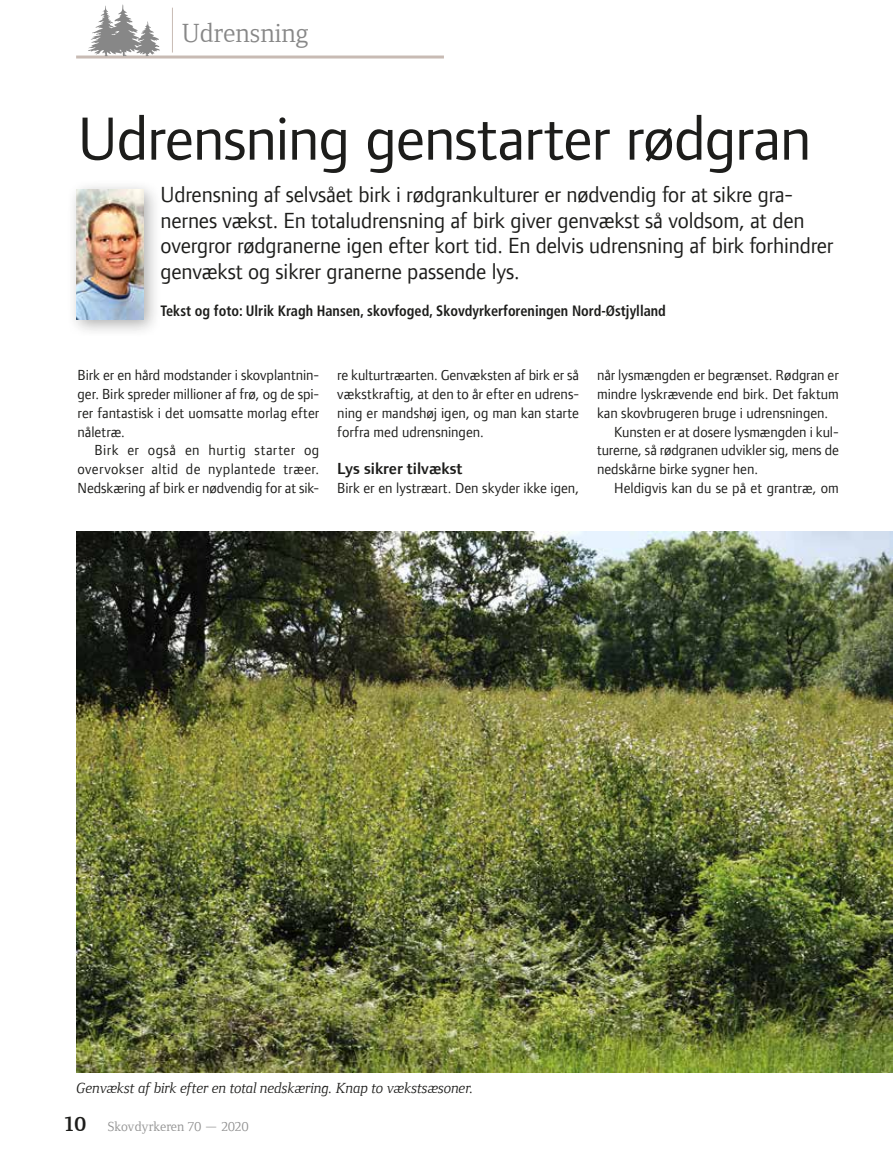
<style>
.page{position:relative;width:893px;height:1149px;background:#fff}
.page>*{position:absolute;margin:0;border:0;box-sizing:border-box;transform-origin:0 0}
.t1{font:63px "Foundry Form Sans";letter-spacing:-.02em;color:#1d1d1b}
.t2{font:27px "Foundry Form Serif";color:#878787}
.t3{font:22.5px/25.5px "Foundry Form Sans";letter-spacing:-.005em;color:#1d1d1b}
.t4{font:600 16.5px "Foundry Form Sans";color:#1d1d1b}
.t5{font:15px/18.8px "Foundry Form Sans";color:#1d1d1b;text-align:justify}
.t6{font:700 condensed 15px "Frutiger LT Std";color:#1d1d1b;scale:.95 1}
.t7{font:italic 15px "Foundry Form Serif";color:#1d1d1b}
.t8{font:13.5px "Foundry Form Serif";color:#909090}
.s1{font-weight:700;font-size:21px;color:#1d1d1b}
</style>
<div class="page">
<img style="left:77px;top:531px;width:816px;height:541px">
<hr style="left:172px;top:8px;width:1px;height:45px;background:#c8bbb4">
<hr style="left:76px;top:55px;width:368px;height:3px;background:#c8bbb4">
<svg style="left:87px;top:4px;width:74px;height:52px"></svg>
<div style="left:66px;top:179px;width:96px;height:158px;background:#1d1d1b;opacity:.35"></div>
<img style="left:77px;top:189px;width:67px;height:130px">
<h2 class="t2" style="left:182px;top:18px;width:128px">Udrensning</h2>
<h1 class="t1" style="left:78px;top:103px;width:735px">Udrensning genstarter rødgran</h1>
<p class="t3" style="left:161px;top:182px;width:674px">Udrensning af selvsået birk i rødgrankulturer er nødvendig for at sikre gra&shy;nernes vækst. En totaludrensning af birk giver genvækst så voldsom, at den overgror rødgranerne igen efter kort tid. En delvis udrensning af birk forhindrer genvækst og sikrer granerne passende lys.</p>
<p class="t6" style="left:161px;top:302px;width:533px">Tekst og foto: Ulrik Kragh Hansen, skovfoged, Skovdyrkerforeningen Nord-Østjylland</p>
<p class="t5" style="left:78px;top:366px;width:243px">Birk er en hård modstander i skovplantnin&shy;ger. Birk spreder millioner af frø, og de spi&shy;rer fantastisk i det uomsatte morlag efter nåletræ.</p>
<p class="t5" style="left:78px;top:441px;width:243px;text-indent:17px">Birk er også en hurtig starter og overvokser altid de nyplantede træer.<br>Nedskæring af birk er nødvendig for at sik-</p>
<p class="t5" style="left:337px;top:366px;width:243px">re kulturtræarten. Genvæksten af birk er så vækstkraftig, at den to år efter en udrens&shy;ning er mandshøj igen, og man kan starte forfra med udrensningen.</p>
<p class="t4" style="left:337px;top:459px;width:127px">Lys sikrer tilvækst</p>
<p class="t5" style="left:337px;top:478px;width:243px">Birk er en lystræart. Den skyder ikke igen,</p>
<p class="t5" style="left:597px;top:366px;width:243px">når lysmængden er begrænset. Rødgran er</p>
<p class="t5" style="left:597px;top:384px;width:243px">mindre lyskrævende end birk. Det faktum</p>
<p class="t5" style="left:597px;top:403px;width:233px">kan skovbrugeren bruge i udrensningen.</p>
<p class="t5" style="left:614px;top:422px;width:226px">Kunsten er at dosere lysmængden i kul-</p>
<p class="t5" style="left:597px;top:441px;width:243px">turerne, så rødgranen udvikler sig, mens de</p>
<p class="t5" style="left:597px;top:459px;width:163px">nedskårne birke sygner hen.</p>
<p class="t5" style="left:614px;top:478px;width:226px">Heldigvis kan du se på et grantræ, om</p>
<p class="t7" style="left:77px;top:1079px;width:399px">Genvækst af birk efter en total nedskæring. Knap to vækstsæsoner.</p>
<p class="t8" style="left:64px;top:1118px;width:186px"><span class="s1">10</span> Skovdyrkeren 70 — 2020</p>
</div>
